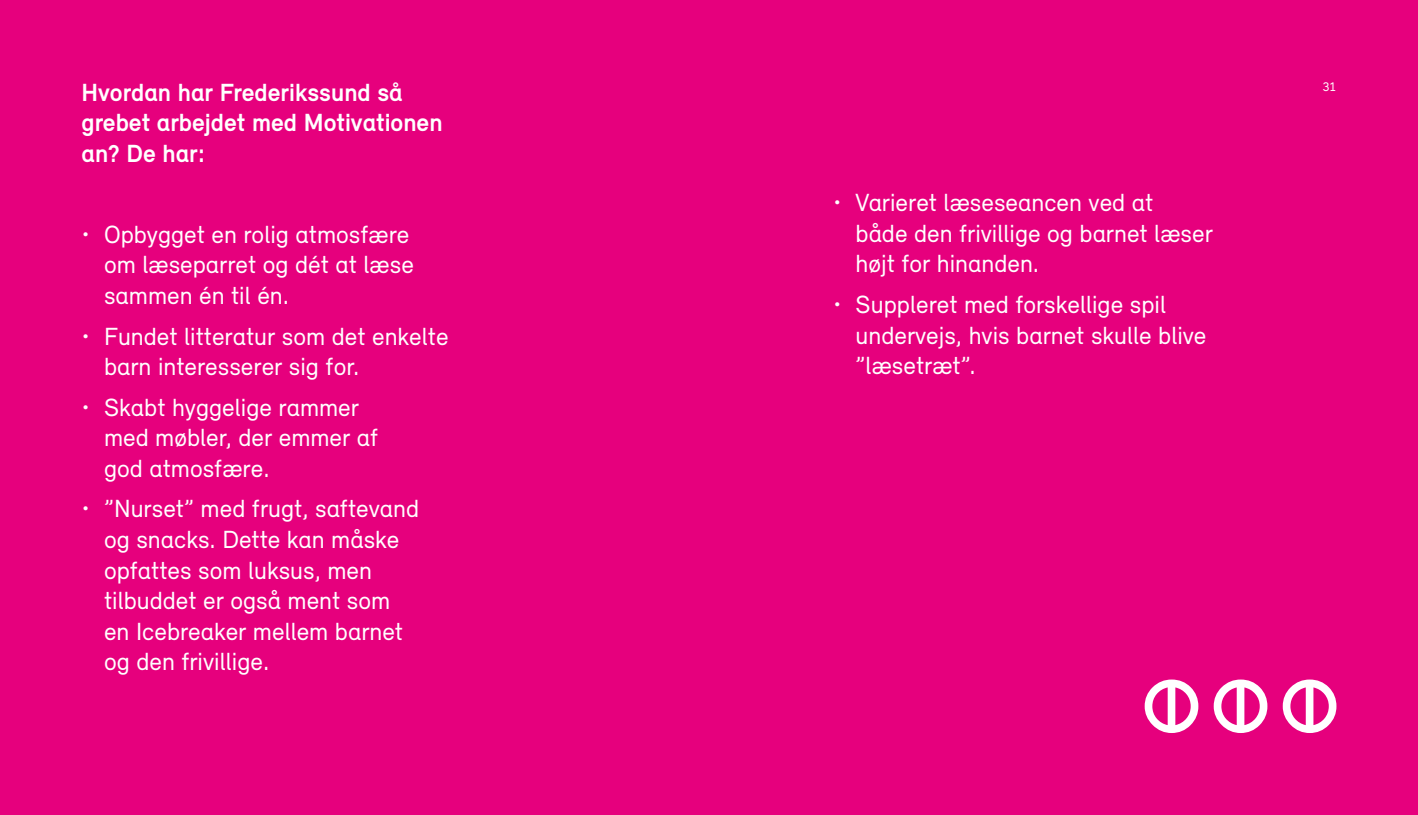
<style>
.page{position:relative;width:1418px;height:815px;background:#fff}
.page>*{position:absolute;margin:0;border:0;box-sizing:border-box;transform-origin:0 0}
.t1{font:25.5px/30.6px "Relevant";color:#fff}
.t2{font:700 25.5px/30.6px "Relevant";color:#fff}
.t3{font:12.75px "Relevant";color:#fff}
</style>
<div class="page">
<div style="left:0;top:0;width:1417px;height:815px;background:#e6007d"></div>
<svg style="left:1144px;top:680px;width:192px;height:53px"></svg>
<p class="t2" style="left:81px;top:76px;width:362px">Hvordan har Frederikssund så grebet arbejdet med Motivationen an? De har:</p>
<p class="t1" style="left:104px;top:218px;width:311px;text-indent:-22px">• Opbygget en rolig atmosfære om læseparret og dét at læse sammen én til én.</p>
<p class="t1" style="left:104px;top:320px;width:346px;text-indent:-22px">• Fundet litteratur som det enkelte barn interesserer sig for.</p>
<p class="t1" style="left:104px;top:391px;width:276px;text-indent:-22px">• Skabt hyggelige rammer med møbler, der emmer af god atmosfære.</p>
<p class="t1" style="left:104px;top:493px;width:316px;text-indent:-22px">• ”Nurset” med frugt, saftevand og snacks. Dette kan måske opfattes som luksus, men tilbuddet er også ment som en Icebreaker mellem barnet og den frivillige.</p>
<p class="t1" style="left:855px;top:187px;width:359px;text-indent:-22px">• Varieret læseseancen ved at<br>både den frivillige og barnet læser højt for hinanden.</p>
<p class="t1" style="left:855px;top:288px;width:352px;text-indent:-22px">• Suppleret med forskellige spil undervejs, hvis barnet skulle blive ”læsetræt”.</p>
<p class="t3" style="left:1322px;top:79px;width:15px">31</p>
</div>
